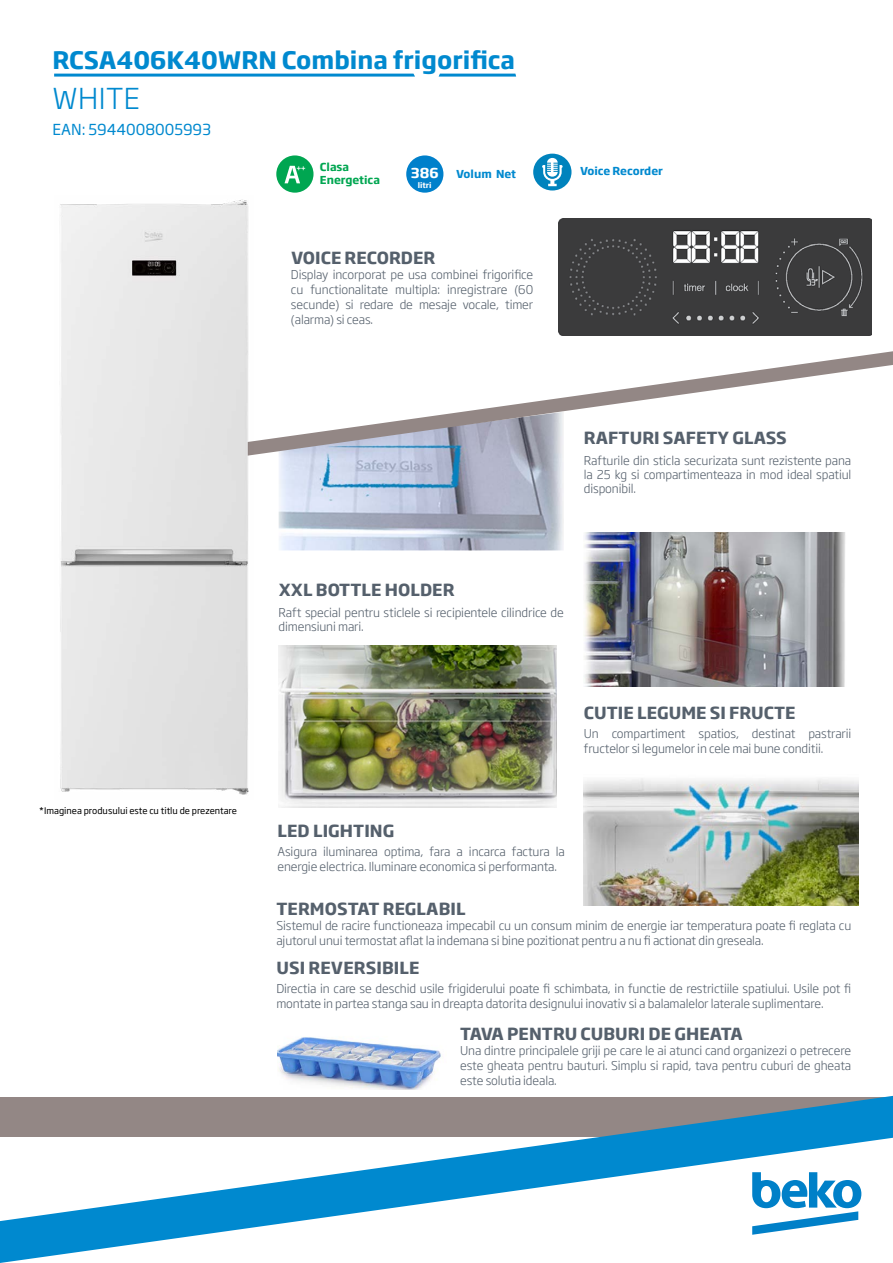
<style>
.page{position:relative;width:893px;height:1263px;background:#fff}
.page>*{position:absolute;margin:0;border:0;box-sizing:border-box;transform-origin:0 0}
.t1{font:300 28.5px "Soho Gothic Pro";letter-spacing:.015em;color:#0089cf}
.t2{font:700 23.85px "Soho Gothic Pro";color:#0089cf}
.t3{font:700 16.5px "Soho Gothic Pro";letter-spacing:.005em;color:#55606c}
.t4{font:15px "Soho Gothic Pro";color:#0089cf}
.t5{font:700 13.5px "Soho Gothic Pro";color:#fff}
.t6{font:300 12px/15px "Soho Gothic Pro";letter-spacing:-.01em;color:#55606c}
.t7{font:700 10.8px "Soho Gothic Pro";color:#0089cf}
.t8{font:700 10.8px/13px "Soho Gothic Pro";color:#00a651}
.t9{font:9px "Soho Gothic Pro";color:#000}
.t10{font:700 7.5px "Soho Gothic Pro";color:#fff}
</style>
<div class="page">
<svg style="left:0;top:1096px;width:893px;height:167px"></svg>
<img style="left:279px;top:466px;width:285px;height:84px">
<svg style="left:254px;top:335px;width:639px;height:131px"></svg>
<svg style="left:752px;top:1172px;width:109px;height:63px"></svg>
<svg style="left:54px;top:74px;width:361px;height:3px"></svg>
<svg style="left:439px;top:74px;width:77px;height:3px"></svg>
<div style="left:276px;top:155px;width:37px;height:38px;background:#00a651;border-radius:50%"></div>
<svg style="left:284px;top:166px;width:21px;height:17px"></svg>
<img style="left:584px;top:778px;width:274px;height:128px">
<img style="left:584px;top:533px;width:261px;height:153px">
<img style="left:60px;top:199px;width:194px;height:596px">
<img style="left:279px;top:645px;width:277px;height:162px">
<div style="left:406px;top:155px;width:37px;height:38px;background:#0080cb;border-radius:50%"></div>
<img style="left:277px;top:1037px;width:164px;height:53px">
<img style="left:558px;top:218px;width:314px;height:117px">
<div style="left:533px;top:154px;width:38px;height:36px;background:#0083bd;border-radius:50%"></div>
<svg style="left:542px;top:158px;width:21px;height:28px"></svg>
<h2 class="t2" style="left:52px;top:41px;width:464px">RCSA406K40WRN Combina frigorifica</h2>
<h1 class="t1" style="left:53px;top:77px;width:89px">WHITE</h1>
<p class="t4" style="left:52px;top:117px;width:160px">EAN: 5944008005993</p>
<p class="t8" style="left:320px;top:160px;width:62px">Clasa<br>Energetica</p>
<p class="t5" style="left:411px;top:162px;width:29px">386</p>
<p class="t10" style="left:418px;top:179px;width:15px">litri</p>
<p class="t7" style="left:456px;top:165px;width:61px">Volum Net</p>
<p class="t7" style="left:580px;top:162px;width:84px">Voice Recorder</p>
<h3 class="t3" style="left:291px;top:245px;width:146px">VOICE RECORDER</h3>
<p class="t6" style="left:291px;top:267px;width:244px;text-align:justify">Display incorporat pe usa combinei frigorifice cu functionalitate multipla: inregistrare (60 secunde) si redare de mesaje vocale, timer (alarma) si ceas.</p>
<p class="t9" style="left:39px;top:804px;width:199px">*Imaginea produsului este cu titlu de prezentare</p>
<h3 class="t3" style="left:584px;top:424px;width:204px">RAFTURI SAFETY GLASS</h3>
<p class="t6" style="left:584px;top:452px;width:269px;line-height:14.4px;text-align:justify">Rafturile din sticla securizata sunt rezistente pana la 25 kg si compartimenteaza in mod ideal spatiul disponibil.</p>
<h3 class="t3" style="left:279px;top:577px;width:177px">XXL BOTTLE HOLDER</h3>
<p class="t6" style="left:279px;top:605px;width:287px;line-height:14.4px">Raft special pentru sticlele si recipientele cilindrice de dimensiuni mari.</p>
<h3 class="t3" style="left:584px;top:700px;width:213px">CUTIE LEGUME SI FRUCTE</h3>
<p class="t6" style="left:584px;top:726px;width:269px">Un compartiment spatios, destinat pastrarii fructelor si legumelor in cele mai bune conditii.</p>
<h3 class="t3" style="left:278px;top:817px;width:118px">LED LIGHTING</h3>
<p class="t6" style="left:277px;top:843px;width:289px">Asigura iluminarea optima, fara a incarca factura la energie electrica. Iluminare economica si performanta.</p>
<h3 class="t3" style="left:276px;top:896px;width:191px">TERMOSTAT REGLABIL</h3>
<p class="t6" style="left:276px;top:918px;width:576px">Sistemul de racire functioneaza impecabil cu un consum minim de energie iar temperatura poate fi reglata cu ajutorul unui termostat aflat la indemana si bine pozitionat pentru a nu fi actionat din greseala.</p>
<h3 class="t3" style="left:276px;top:955px;width:144px">USI REVERSIBILE</h3>
<p class="t6" style="left:276px;top:980px;width:576px">Directia in care se deschid usile frigiderului poate fi schimbata, in functie de restrictiile spatiului. Usile pot fi montate in partea stanga sau in dreapta datorita designului inovativ si a balamalelor laterale suplimentare.</p>
<h3 class="t3" style="left:460px;top:1021px;width:284px">TAVA PENTRU CUBURI DE GHEATA</h3>
<p class="t6" style="left:460px;top:1042px;width:393px;text-align:justify">Una dintre principalele griji pe care le ai atunci cand organizezi o petrecere este gheata pentru bauturi. Simplu si rapid, tava pentru cuburi de gheata este solutia ideala.</p>
</div>
